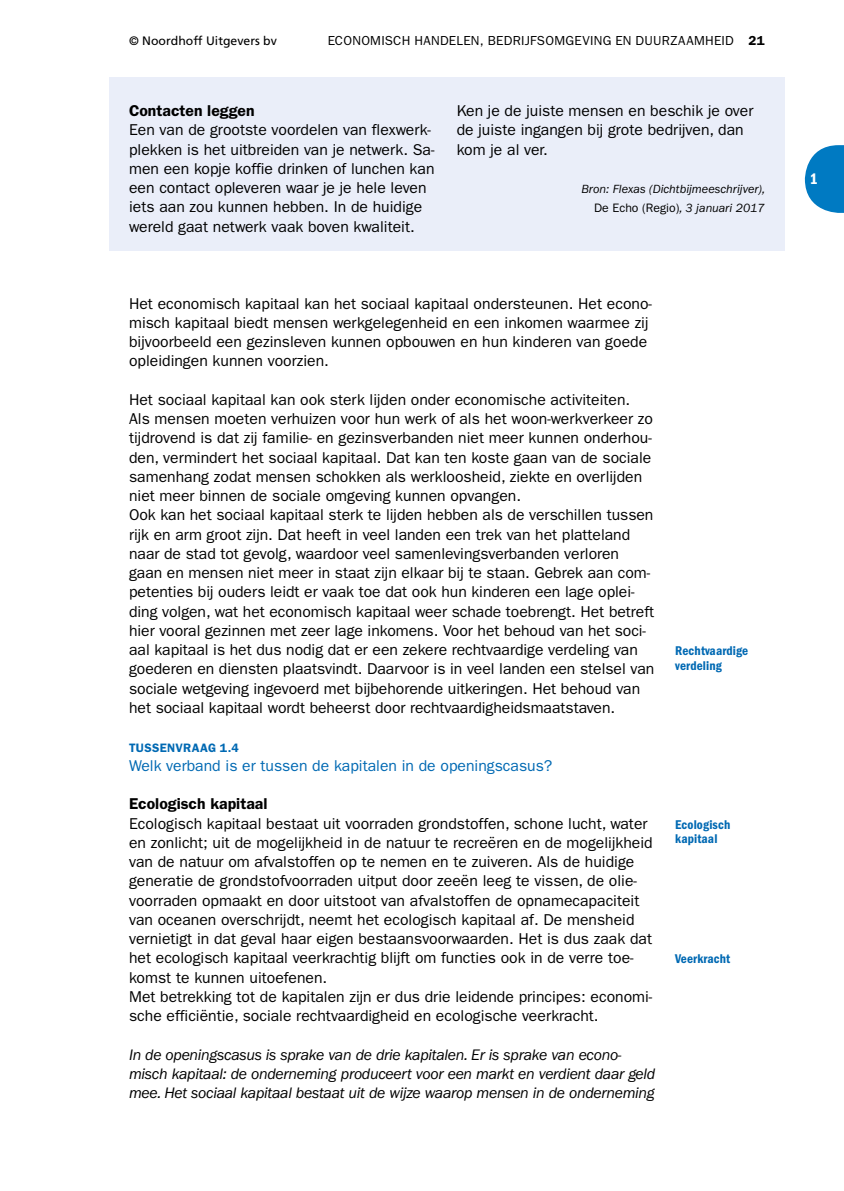
<style>
.page{position:relative;width:844px;height:1191px;background:#fff}
.page>*{position:absolute;margin:0;border:0;box-sizing:border-box;transform-origin:0 0}
.t1{font:15.75px/19.2px "ITC Franklin Gothic Std";color:#000}
.t2{font:italic 15.75px/19.2px "ITC Franklin Gothic Std";letter-spacing:-.02em;color:#000}
.t3{font:15.75px "ITC Franklin Gothic Std";color:#0069b3}
.t4{font:600 15.75px "ITC Franklin Gothic Std";color:#000}
.t5{font:15.75px "ITC Franklin Gothic Std Dm Cd";color:#fff}
.t6{font:13.12px/14.3px "ITC Franklin Gothic Std Dm Cd";letter-spacing:.01em;color:#0069b3}
.t7{font:13.12px "ITC Franklin Gothic Std";color:#000}
.t8{font:600 13.12px "ITC Franklin Gothic Std";color:#000}
.t9{font:italic 12.25px/19.2px "ITC Franklin Gothic Std";color:#000;text-align:right}
.t10{font:12.25px "Frutiger LT Std";color:#000}
.t11{font:600 12.25px "ITC Franklin Gothic Std";letter-spacing:.02em;color:#0069b3}
.s1{font-style:normal}
</style>
<div class="page">
<svg style="left:804px;top:145px;width:39px;height:68px"></svg>
<div style="left:109px;top:77px;width:675px;height:174px;background:#eaeef9"></div>
<p class="t10" style="left:129px;top:33px;width:149px">© Noordhoff Uitgevers bv</p>
<p class="t7" style="left:327px;top:33px;width:17px">Economisch</p>
<p class="t7" style="left:414px;top:33px;width:10px">hande</p>
<p class="t7" style="left:456px;top:33px;width:40px">len , bedri</p>
<p class="t7" style="left:524px;top:33px;width:15px">jfsomgeving</p>
<p class="t7" style="left:615px;top:33px;width:30px">en duurzaamheid</p>
<p class="t8" style="left:748px;top:32px;width:18px">21</p>
<p class="t4" style="left:129px;top:101px;width:127px">Contacten leggen</p>
<p class="t1" style="left:129px;top:120px;width:307px">Een van de grootste voordelen van flexwerk&shy;plekken is het uitbreiden van je netwerk. Sa&shy;men een kopje koffie drinken of lunchen kan een contact opleveren waar je je hele leven iets aan zou kunnen hebben. In de huidige wereld gaat netwerk vaak boven kwaliteit.</p>
<p class="t1" style="left:456px;top:101px;width:298px">Ken je de juiste mensen en beschik je over de juiste ingangen bij grote bedrijven, dan kom je al ver.</p>
<p class="t9" style="left:581px;top:179px;width:185px">Bron: Flexas (Dichtbijmeeschrijver),<br><span class="s1">De Echo (Regio)</span>, 3 januari 2017</p>
<p class="t1" style="left:129px;top:294px;width:524px">Het economisch kapitaal kan het sociaal kapitaal ondersteunen. Het econo&shy;misch kapitaal biedt mensen werkgelegenheid en een inkomen waarmee zij bijvoorbeeld een gezinsleven kunnen opbouwen en hun kinderen van goede opleidingen kunnen voorzien.</p>
<p class="t1" style="left:129px;top:390px;width:526px">Het sociaal kapitaal kan ook sterk lijden onder economische activiteiten.<br>Als mensen moeten verhuizen voor hun werk of als het woon-werkverkeer zo tijdrovend is dat zij familie- en gezinsverbanden niet meer kunnen onderhou&shy;den, vermindert het sociaal kapitaal. Dat kan ten koste gaan van de sociale samenhang zodat mensen schokken als werkloosheid, ziekte en overlijden niet meer binnen de sociale omgeving kunnen opvangen.<br>Ook kan het sociaal kapitaal sterk te lijden hebben als de verschillen tussen rijk en arm groot zijn. Dat heeft in veel landen een trek van het platteland naar de stad tot gevolg, waardoor veel samenlevingsverbanden verloren gaan en mensen niet meer in staat zijn elkaar bij te staan. Gebrek aan com&shy;petenties bij ouders leidt er vaak toe dat ook hun kinderen een lage oplei&shy;ding volgen, wat het economisch kapitaal weer schade toebrengt. Het betreft hier vooral gezinnen met zeer lage inkomens. Voor het behoud van het soci&shy;aal kapitaal is het dus nodig dat er een zekere rechtvaardige verdeling van goederen en diensten plaatsvindt. Daarvoor is in veel landen een stelsel van sociale wetgeving ingevoerd met bijbehorende uitkeringen. Het behoud van het sociaal kapitaal wordt beheerst door rechtvaardigheidsmaatstaven.</p>
<p class="t11" style="left:129px;top:740px;width:24px">Tusse</p>
<p class="t11" style="left:167px;top:740px;width:73px">nvraag 1.4</p>
<p class="t3" style="left:129px;top:756px;width:425px">Welk verband is er tussen de kapitalen in de openingscasus?</p>
<p class="t4" style="left:129px;top:794px;width:140px">Ecologisch kapitaal</p>
<p class="t1" style="left:129px;top:813px;width:525px">Ecologisch kapitaal bestaat uit voorraden grondstoffen, schone lucht, water en zonlicht; uit de mogelijkheid in de natuur te recreëren en de mogelijkheid van de natuur om afvalstoffen op te nemen en te zuiveren. Als de huidige generatie de grondstofvoorraden uitput door zeeën leeg te vissen, de olie&shy;voorraden opmaakt en door uitstoot van afvalstoffen de opnamecapaciteit van oceanen overschrijdt, neemt het ecologisch kapitaal af. De mensheid vernietigt in dat geval haar eigen bestaansvoorwaarden. Het is dus zaak dat het ecologisch kapitaal veerkrachtig blijft om functies ook in de verre toe&shy;komst te kunnen uitoefenen.<br>Met betrekking tot de kapitalen zijn er dus drie leidende principes: economi&shy;sche efficiëntie, sociale rechtvaardigheid en ecologische veerkracht.</p>
<p class="t2" style="left:129px;top:1045px;width:527px">In de openingscasus is sprake van de drie kapitalen. Er is sprake van econo&shy;misch kapitaal: de onderneming produceert voor een markt en verdient daar geld mee. Het sociaal kapitaal bestaat uit de wijze waarop mensen in de onderneming</p>
<p class="t6" style="left:675px;top:644px;width:74px">rechtvaardige verdeling</p>
<p class="t6" style="left:675px;top:817px;width:57px">Ecologisch kapitaal</p>
<p class="t6" style="left:675px;top:952px;width:56px">veerkracht</p>
<p class="t5" style="left:809px;top:170px;width:10px">1</p>
</div>
